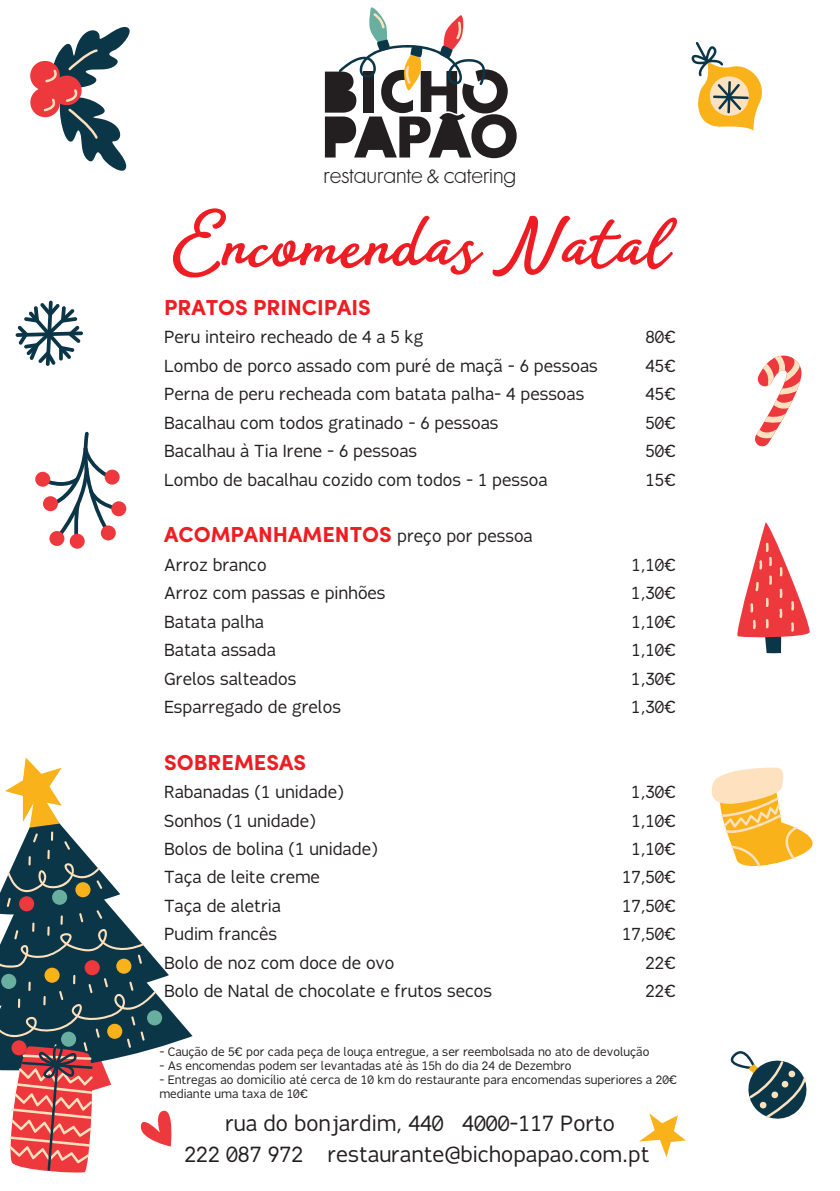
<style>
.page{position:relative;width:840px;height:1191px;background:#fff}
.page>*{position:absolute;margin:0;border:0;box-sizing:border-box;transform-origin:0 0}
.t1{font:700 76px "Amberly";color:#ee1d23}
.t2{font:700 21.8px "Sofia Pro";color:#ee1d23}
.t3{font:21px "Fabrica";color:#231f20}
.t4{font:17.8px "Cg Futura Maxi Lt";color:#231f20}
.t5{font:16.8px "Fabrica";color:#231f20}
.t6{font:11.8px/14px "Fabrica";color:#231f20}
.s1{font-family:"Fabrica";font-weight:400;font-size:16.8px;color:#231f20}
</style>
<div class="page">
<svg style="left:30px;top:27px;width:100px;height:144px"></svg>
<svg style="left:639px;top:1113px;width:46px;height:44px"></svg>
<svg style="left:730px;top:1051px;width:77px;height:68px"></svg>
<svg style="left:711px;top:767px;width:102px;height:100px"></svg>
<svg style="left:16px;top:301px;width:67px;height:65px"></svg>
<svg style="left:755px;top:355px;width:47px;height:92px"></svg>
<svg style="left:325px;top:7px;width:191px;height:151px"></svg>
<svg style="left:737px;top:522px;width:73px;height:131px"></svg>
<svg style="left:42px;top:432px;width:79px;height:108px"></svg>
<div style="left:105px;top:469px;width:15px;height:15px;background:#ed393e;border-radius:50%"></div>
<div style="left:111px;top:501px;width:15px;height:15px;background:#ed393e;border-radius:50%"></div>
<div style="left:101px;top:525px;width:15px;height:15px;background:#ed393e;border-radius:50%"></div>
<div style="left:70px;top:533px;width:15px;height:16px;background:#ed393e;border-radius:50%"></div>
<div style="left:49px;top:531px;width:15px;height:15px;background:#ed393e;border-radius:50%"></div>
<div style="left:43px;top:496px;width:15px;height:15px;background:#ed393e;border-radius:50%"></div>
<div style="left:35px;top:472px;width:15px;height:15px;background:#ed393e;border-radius:50%"></div>
<svg style="left:691px;top:42px;width:71px;height:89px"></svg>
<svg style="left:0;top:757px;width:192px;height:416px"></svg>
<p class="t4" style="left:323px;top:166px;width:194px">restaurante &amp; catering</p>
<h1 class="t1" style="left:169px;top:197px;width:502px">Encomendas Natal</h1>
<p class="t2" style="left:164px;top:291px;width:208px">PRATOS PRINCIPAIS</p>
<p class="t5" style="left:164px;top:326px;width:261px">Peru inteiro recheado de 4 a 5 kg</p>
<p class="t5" style="left:645px;top:326px;width:32px">80€</p>
<p class="t5" style="left:164px;top:355px;width:435px">Lombo de porco assado com puré de maçã - 6 pessoas</p>
<p class="t5" style="left:645px;top:355px;width:32px">45€</p>
<p class="t5" style="left:164px;top:383px;width:421px">Perna de peru recheada com batata palha- 4 pessoas</p>
<p class="t5" style="left:645px;top:383px;width:32px">45€</p>
<p class="t5" style="left:164px;top:412px;width:336px">Bacalhau com todos gratinado - 6 pessoas</p>
<p class="t5" style="left:645px;top:412px;width:32px">50€</p>
<p class="t5" style="left:164px;top:440px;width:254px">Bacalhau à Tia Irene - 6 pessoas</p>
<p class="t5" style="left:645px;top:440px;width:32px">50€</p>
<p class="t5" style="left:164px;top:468px;width:384px">Lombo de bacalhau cozido com todos - 1 pessoa</p>
<p class="t5" style="left:645px;top:468px;width:32px">15€</p>
<p class="t2" style="left:164px;top:518px;width:370px">ACOMPANHAMENTOS <span class="s1">preço por pessoa</span></p>
<p class="t5" style="left:164px;top:554px;width:104px">Arroz branco</p>
<p class="t5" style="left:631px;top:554px;width:46px">1,10€</p>
<p class="t5" style="left:164px;top:582px;width:223px">Arroz com passas e pinhões</p>
<p class="t5" style="left:631px;top:582px;width:46px">1,30€</p>
<p class="t5" style="left:164px;top:610px;width:101px">Batata palha</p>
<p class="t5" style="left:631px;top:610px;width:46px">1,10€</p>
<p class="t5" style="left:164px;top:639px;width:113px">Batata assada</p>
<p class="t5" style="left:631px;top:639px;width:46px">1,10€</p>
<p class="t5" style="left:164px;top:667px;width:134px">Grelos salteados</p>
<p class="t5" style="left:631px;top:667px;width:46px">1,30€</p>
<p class="t5" style="left:164px;top:696px;width:178px">Esparregado de grelos</p>
<p class="t5" style="left:631px;top:696px;width:46px">1,30€</p>
<p class="t2" style="left:164px;top:745px;width:143px">SOBREMESAS</p>
<p class="t5" style="left:164px;top:781px;width:181px">Rabanadas (1 unidade)</p>
<p class="t5" style="left:631px;top:781px;width:46px">1,30€</p>
<p class="t5" style="left:164px;top:809px;width:153px">Sonhos (1 unidade)</p>
<p class="t5" style="left:631px;top:809px;width:46px">1,10€</p>
<p class="t5" style="left:164px;top:838px;width:215px">Bolos de bolina (1 unidade)</p>
<p class="t5" style="left:631px;top:838px;width:46px">1,10€</p>
<p class="t5" style="left:164px;top:866px;width:157px">Taça de leite creme</p>
<p class="t5" style="left:621px;top:866px;width:55px">17,50€</p>
<p class="t5" style="left:164px;top:895px;width:118px">Taça de aletria</p>
<p class="t5" style="left:621px;top:895px;width:55px">17,50€</p>
<p class="t5" style="left:164px;top:923px;width:114px">Pudim francês</p>
<p class="t5" style="left:621px;top:923px;width:55px">17,50€</p>
<p class="t5" style="left:164px;top:951px;width:232px">Bolo de noz com doce de ovo</p>
<p class="t5" style="left:645px;top:951px;width:32px">22€</p>
<p class="t5" style="left:164px;top:980px;width:329px">Bolo de Natal de chocolate e frutos secos</p>
<p class="t5" style="left:645px;top:980px;width:32px">22€</p>
<p class="t6" style="left:159px;top:1044px;width:491px">- Caução de 5€ por cada peça de louça entregue, a ser reembolsada no ato de devolução</p>
<p class="t6" style="left:159px;top:1058px;width:413px">- As encomendas podem ser levantadas até às 15h do dia 24 de Dezembro</p>
<p class="t6" style="left:159px;top:1072px;width:519px">- Entregas ao domicílio até cerca de 10 km do restaurante para encomendas superiores a 20€ mediante uma taxa de 10€</p>
<p class="t3" style="left:225px;top:1109px;width:391px">rua do bonjardim, 440 4000-117 Porto</p>
<p class="t3" style="left:184px;top:1140px;width:466px">222 087 972 restaurante@bichopapao.com.pt</p>
</div>
